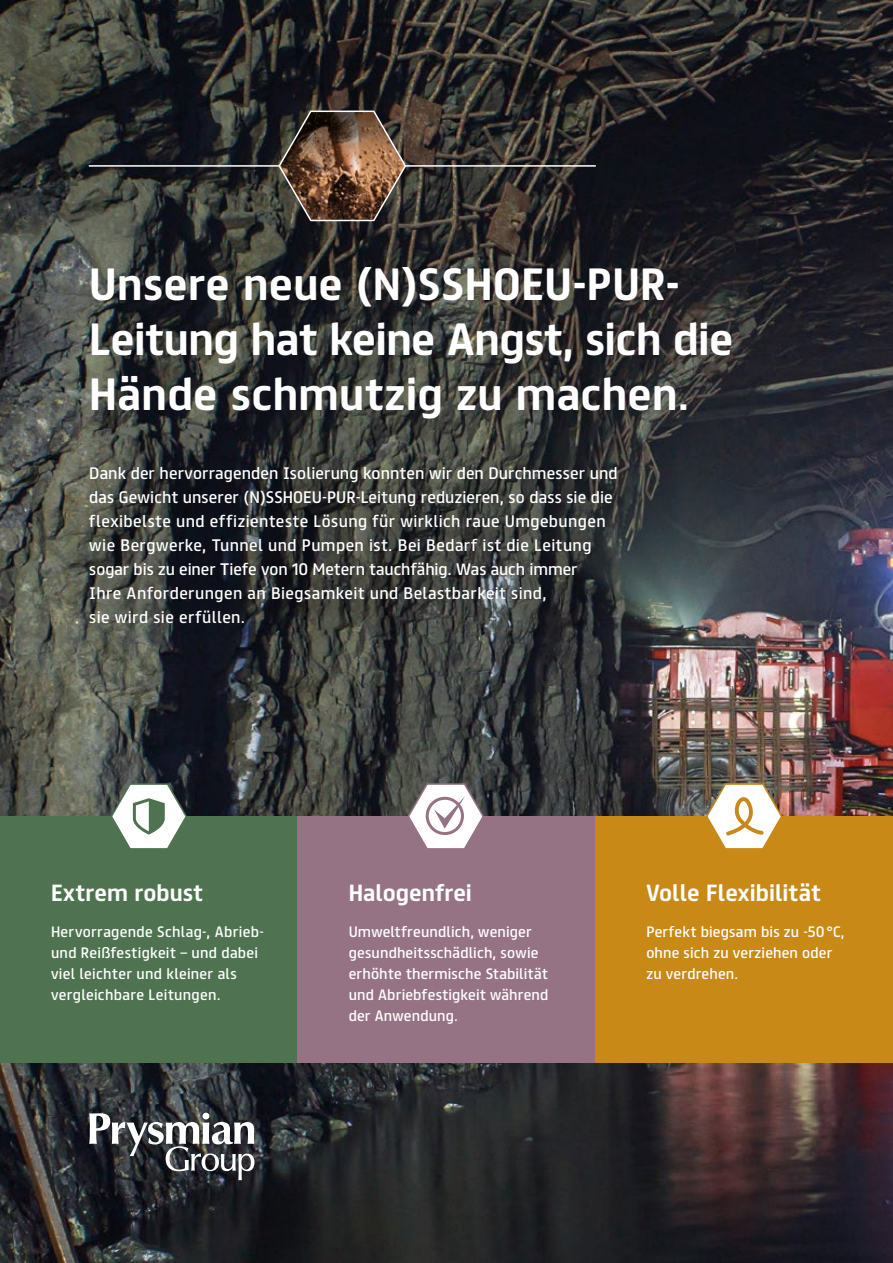
<style>
.page{position:relative;width:893px;height:1263px;background:#fff}
.page>*{position:absolute;margin:0;border:0;box-sizing:border-box;transform-origin:0 0}
.t1{font:700 40.5px/55.5px "FS Truman";letter-spacing:.005em;color:#fff}
.t2{font:700 21px "FS Truman";letter-spacing:.01em;color:#fff}
.t3{font:15px/24px "FS Truman";letter-spacing:.02em;color:#fff}
.t4{font:13.5px/21px "FS Truman";letter-spacing:.015em;color:#fff}
</style>
<div class="page">
<img style="left:0;top:0;width:893px;height:1263px">
<div style="left:595px;top:816px;width:298px;height:247px;background:#c88917"></div>
<div style="left:0;top:816px;width:298px;height:247px;background:#4f7351"></div>
<svg style="left:110px;top:782px;width:78px;height:67px"></svg>
<svg style="left:705px;top:782px;width:78px;height:67px"></svg>
<svg style="left:51px;top:449px;width:583px;height:195px;background:#353736"></svg>
<hr style="left:89px;top:165px;width:506px;height:2px;background:#fff">
<img style="left:278px;top:109px;width:129px;height:113px">
<div style="left:298px;top:816px;width:297px;height:247px;background:#957385"></div>
<svg style="left:407px;top:782px;width:78px;height:67px"></svg>
<svg style="left:89px;top:1113px;width:165px;height:67px"></svg>
<h1 class="t1" style="left:89px;top:252px;width:646px">Unsere neue (N)SSHOEU-PUR-<br>Leitung hat keine Angst, sich die<br>Hände schmutzig zu machen.</h1>
<p class="t3" style="left:89px;top:460px;width:530px">Dank der hervorragenden Isolierung konnten wir den Durchmesser und das Gewicht unserer (N)SSHOEU-PUR-Leitung reduzieren, so dass sie die flexibelste und effizienteste Lösung für wirklich raue Umgebungen wie Bergwerke, Tunnel und Pumpen ist. Bei Bedarf ist die Leitung sogar bis zu einer Tiefe von 10 Metern tauchfähig. Was auch immer<br>Ihre Anforderungen an Biegsamkeit und Belastbarkeit sind,<br>sie wird sie erfüllen.</p>
<h2 class="t2" style="left:51px;top:874px;width:153px">Extrem robust</h2>
<p class="t4" style="left:51px;top:920px;width:214px">Hervorragende Schlag-, Abrieb&shy;und Reißfestigkeit – und dabei viel leichter und kleiner als vergleichbare Leitungen.</p>
<h2 class="t2" style="left:349px;top:874px;width:125px">Halogenfrei</h2>
<p class="t4" style="left:349px;top:920px;width:201px">Umweltfreundlich, weniger gesundheitsschädlich, sowie erhöhte thermische Stabilität und Abriebfestigkeit während der Anwendung.</p>
<h2 class="t2" style="left:646px;top:874px;width:176px">Volle Flexibilität</h2>
<p class="t4" style="left:646px;top:920px;width:200px">Perfekt biegsam bis zu -50°C, ohne sich zu verziehen oder zu verdrehen.</p>
</div>
